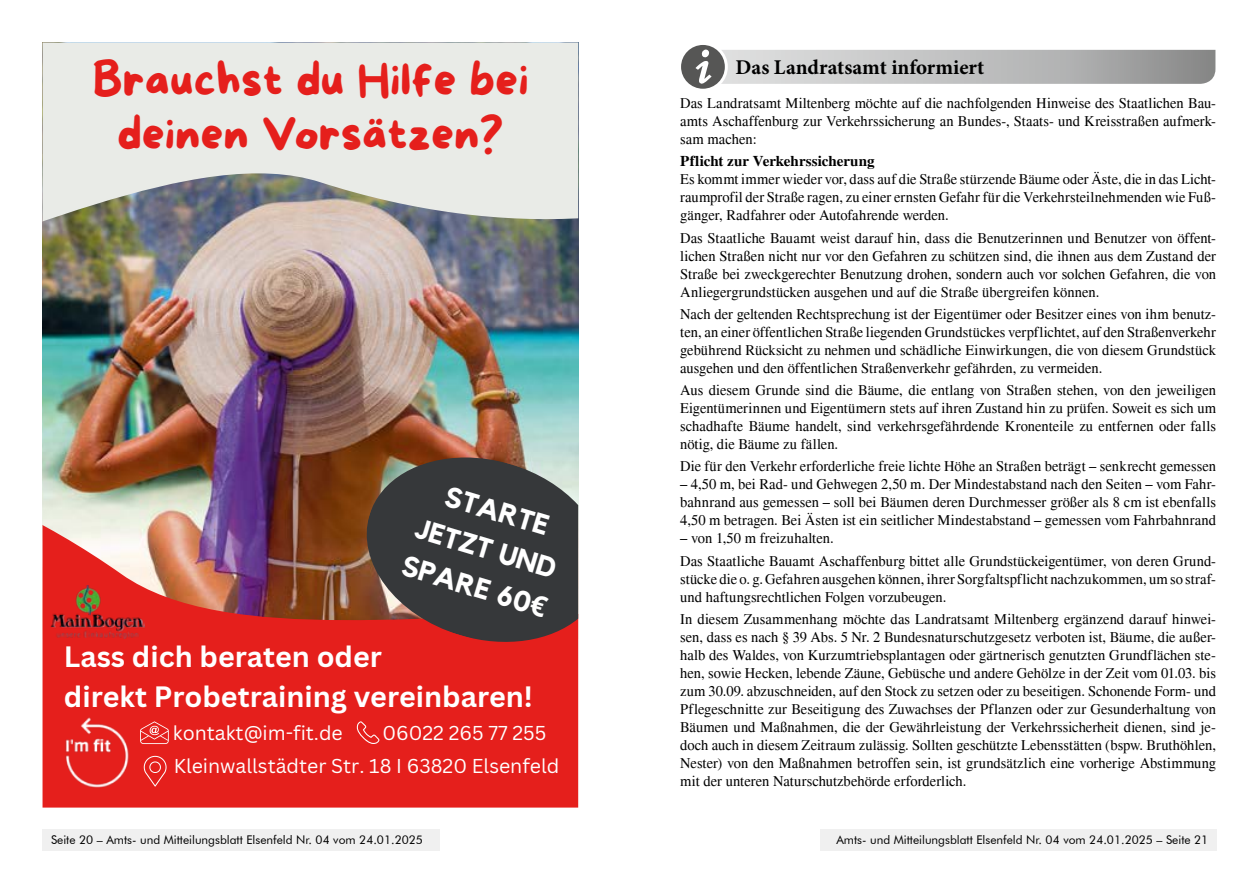
<style>
.page{position:relative;width:1259px;height:893px;background:#fff}
.page>*{position:absolute;margin:0;border:0;box-sizing:border-box;transform-origin:0 0}
.t1{font:45px/54px "More Sugar";color:#e51f1c;text-align:center}
.t2{font:700 28.65px/40px "Canva Sans";color:#fff}
.t3{font:700 28.5px/39.5px "Kollektif";color:#fff;text-align:center}
.t4{font:700 21px "Minion Pro";color:#000}
.t5{font:19.5px/33.6px "Canva Sans";color:#fff}
.t6{font:15px/18px "Times";color:#000;text-align:justify}
.t7{font:700 15px "Times";color:#000}
.t8{font:12px "Futura BT";color:#000}
.s1{font-family:"Noto Sans"}
</style>
<div class="page">
<svg style="left:43px;top:465px;width:535px;height:343px;background:#ce3a35"></svg>
<svg style="left:357px;top:721px;width:22px;height:23px"></svg>
<svg style="left:142px;top:721px;width:27px;height:23px"></svg>
<img style="left:50px;top:706px;width:92px;height:92px">
<svg style="left:144px;top:756px;width:23px;height:30px"></svg>
<img style="left:50px;top:586px;width:95px;height:53px">
<svg style="left:355px;top:465px;width:223px;height:184px;background:#553d3a"></svg>
<img style="left:43px;top:43px;width:535px;height:422px">
<div style="left:819px;top:829px;width:397px;height:21px;background:#f0f0f0"></div>
<div style="left:43px;top:829px;width:397px;height:21px;background:#f0f0f0"></div>
<svg style="left:681px;top:45px;width:534px;height:44px"></svg>
<h1 class="t1" style="left:92px;top:52px;width:437px">Brauchst du Hilfe bei deinen Vorsätzen?</h1>
<h3 class="t3" style="left:431px;top:470px;width:152px;rotate:17deg">STARTE<br>JETZT UND<br>SPARE 60<span class="s1">€</span></h3>
<h2 class="t2" style="left:64px;top:637px;width:470px">Lass dich beraten oder<br>direkt Probetraining vereinbaren!</h2>
<h3 class="t5" style="left:173px;top:716px;width:171px">kontakt@im-fit.de</h3>
<h3 class="t5" style="left:174px;top:716px;width:387px;text-indent:209px">06022 265 77 255<br>Kleinwallstädter Str. 18 I 63820 Elsenfeld</h3>
<h3 class="t4" style="left:735px;top:53px;width:250px">Das Landratsamt informiert</h3>
<p class="t6" style="left:680px;top:94px;width:537px">Das Landratsamt Miltenberg möchte auf die nachfolgenden Hinweise des Staatlichen Bau&shy;amts Aschaffenburg zur Verkehrssicherung an Bundes-, Staats- und Kreisstraßen aufmerk&shy;sam machen:</p>
<p class="t7" style="left:680px;top:152px;width:196px">Pflicht zur Verkehrssicherung</p>
<p class="t6" style="left:680px;top:170px;width:537px">Es kommt immer wieder vor, dass auf die Straße stürzende Bäume oder Äste, die in das Licht&shy;raumprofil der Straße ragen, zu einer ernsten Gefahr für die Verkehrsteilnehmenden wie Fuß&shy;gänger, Radfahrer oder Autofahrende werden.</p>
<p class="t6" style="left:680px;top:229px;width:537px">Das Staatliche Bauamt weist darauf hin, dass die Benutzerinnen und Benutzer von öffent&shy;lichen Straßen nicht nur vor den Gefahren zu schützen sind, die ihnen aus dem Zustand der Straße bei zweckgerechter Benutzung drohen, sondern auch vor solchen Gefahren, die von Anliegergrundstücken ausgehen und auf die Straße übergreifen können.</p>
<p class="t6" style="left:680px;top:305px;width:537px">Nach der geltenden Rechtsprechung ist der Eigentümer oder Besitzer eines von ihm benutz&shy;ten, an einer öffentlichen Straße liegenden Grundstückes verpflichtet, auf den Straßenverkehr gebührend Rücksicht zu nehmen und schädliche Einwirkungen, die von diesem Grundstück ausgehen und den öffentlichen Straßenverkehr gefährden, zu vermeiden.</p>
<p class="t6" style="left:680px;top:381px;width:537px">Aus diesem Grunde sind die Bäume, die entlang von Straßen stehen, von den jeweiligen Eigentümerinnen und Eigentümern stets auf ihren Zustand hin zu prüfen. Soweit es sich um schadhafte Bäume handelt, sind verkehrsgefährdende Kronenteile zu entfernen oder falls nötig, die Bäume zu fällen.</p>
<p class="t6" style="left:680px;top:457px;width:537px">Die für den Verkehr erforderliche freie lichte Höhe an Straßen beträgt – senkrecht gemessen</p>
<p class="t6" style="left:680px;top:475px;width:537px">– 4,50 m, bei Rad- und Gehwegen 2,50 m. Der Mindestabstand nach den Seiten – vom Fahr&shy;bahnrand aus gemessen – soll bei Bäumen deren Durchmesser größer als 8 cm ist ebenfalls 4,50 m betragen. Bei Ästen ist ein seitlicher Mindestabstand – gemessen vom Fahrbahnrand</p>
<p class="t6" style="left:680px;top:527px;width:536px;line-height:22.2px">– von 1,50 m freizuhalten.<br>Das Staatliche Bauamt Aschaffenburg bittet alle Grundstückeigentümer, von deren Grund-</p>
<p class="t6" style="left:680px;top:570px;width:537px">stücke die o. g. Gefahren ausgehen können, ihrer Sorgfaltspflicht nachzukommen, um so straf&shy;und haftungsrechtlichen Folgen vorzubeugen.</p>
<p class="t6" style="left:680px;top:610px;width:537px">In diesem Zusammenhang möchte das Landratsamt Miltenberg ergänzend darauf hinwei&shy;sen, dass es nach § 39 Abs. 5 Nr. 2 Bundesnaturschutzgesetz verboten ist, Bäume, die außer&shy;halb des Waldes, von Kurzumtriebsplantagen oder gärtnerisch genutzten Grundflächen ste&shy;hen, sowie Hecken, lebende Zäune, Gebüsche und andere Gehölze in der Zeit vom 01.03. bis zum 30.09. abzuschneiden, auf den Stock zu setzen oder zu beseitigen. Schonende Form- und Pflegeschnitte zur Beseitigung des Zuwachses der Pflanzen oder zur Gesunderhaltung von Bäumen und Maßnahmen, die der Gewährleistung der Verkehrssicherheit dienen, sind je&shy;doch auch in diesem Zeitraum zulässig. Sollten geschützte Lebensstätten (bspw. Bruthöhlen, Nester) von den Maßnahmen betroffen sein, ist grundsätzlich eine vorherige Abstimmung mit der unteren Naturschutzbehörde erforderlich.</p>
<p class="t8" style="left:51px;top:833px;width:373px">Seite 20 – Amts- und Mitteilungsblatt Elsenfeld Nr. 04 vom 24.01.2025</p>
<p class="t8" style="left:836px;top:833px;width:373px">Amts- und Mitteilungsblatt Elsenfeld Nr. 04 vom 24.01.2025 – Seite 21</p>
</div>
